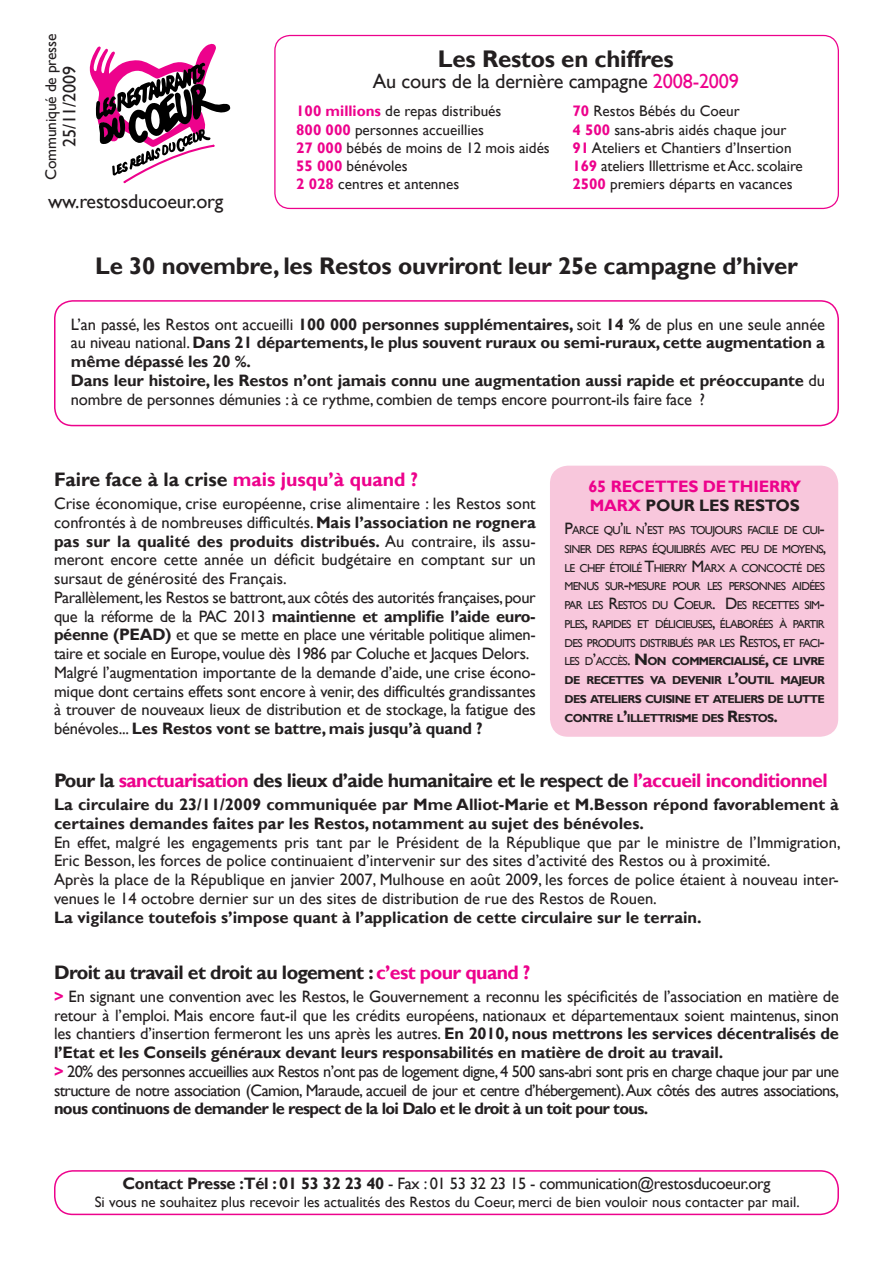
<style>
.page{position:relative;width:893px;height:1263px;background:#fff}
.page>*{position:absolute;margin:0;border:0;box-sizing:border-box;transform-origin:0 0}
.t1{font:700 24px "Gill Sans";letter-spacing:-.01em;color:#231f20}
.t2{font:20.25px "Gill Sans";letter-spacing:-.01em;color:#231f20}
.t3{font:19.95px "Gill Sans";letter-spacing:-.01em;color:#231f20}
.t4{font:700 19.5px "Gill Sans";letter-spacing:-.03em;color:#231f20}
.t5{font:700 19.5px "Gill Sans";color:#231f20}
.t6{font:18px "Gill Sans";letter-spacing:-.01em;color:#231f20}
.t7{font:16.5px/18.8px "Gill Sans";color:#231f20;text-align:justify}
.t8{font:700 16.5px/18.8px "Gill Sans";color:#231f20}
.t9{font:16.5px "Gill Sans";letter-spacing:-.02em;color:#231f20}
.t10{font:700 16.5px/18.8px "Gill Sans";letter-spacing:-.01em;color:#ed028c;text-align:right}
.t11{font:15.45px "Gill Sans";letter-spacing:-.01em;color:#231f20}
.t12{font:15.15px "Gill Sans";color:#231f20}
.t13{font:15px "Gill Sans";color:#231f20}
.t14{font:11.55px/18.8px "Gill Sans";letter-spacing:-.055em;color:#231f20}
.s1{color:#ed028c}
.s2{font-weight:700;color:#ed028c}
.s3{font-weight:400}
.s4{font-weight:700}
.s5{color:#231f20}
.s6{font-size:16.5px}
.s7{font-weight:700;font-size:16.5px}
</style>
<div class="page">
<div style="left:54px;top:1170px;width:785px;height:45px;border:2px solid #ed028c;border-radius:18px"></div>
<svg style="left:90px;top:44px;width:140px;height:140px"></svg>
<div style="left:274px;top:35px;width:565px;height:174px;border:1px solid #ed028c;border-radius:15px"></div>
<div style="left:54px;top:300px;width:785px;height:126px;border:2px solid #ed028c;border-radius:18px"></div>
<div style="left:550px;top:466px;width:288px;height:271px;background:#f8c7dc;border-radius:18px"></div>
<p class="t11" style="left:42px;top:180px;width:148px;rotate:-90deg">Communiqué de presse</p>
<p class="t6" style="left:59px;top:147px;width:82px;rotate:-90deg">25/11/2009</p>
<p class="t3" style="left:48px;top:189px;width:177px">ww.restosducoeur.org</p>
<p class="t1" style="left:438px;top:45px;width:237px">Les Restos en chiffres</p>
<p class="t2" style="left:373px;top:69px;width:368px">Au cours de la dernière campagne <span class="s1">2008-2009</span></p>
<p class="t12" style="left:296px;top:103px;width:207px"><span class="s2">100 millions</span> de repas distribués</p>
<p class="t12" style="left:296px;top:121px;width:189px"><span class="s2">800 000</span> personnes accueillies</p>
<p class="t12" style="left:296px;top:139px;width:255px"><span class="s2">27 000</span> bébés de moins de 12 mois aidés</p>
<p class="t12" style="left:296px;top:157px;width:113px"><span class="s2">55 000</span> bénévoles</p>
<p class="t12" style="left:296px;top:176px;width:165px"><span class="s2">2 028</span> centres et antennes</p>
<p class="t12" style="left:572px;top:103px;width:169px"><span class="s2">70</span> Restos Bébés du Coeur</p>
<p class="t12" style="left:572px;top:121px;width:215px"><span class="s2">4 500</span> sans-abris aidés chaque jour</p>
<p class="t12" style="left:572px;top:139px;width:221px"><span class="s2">91</span> Ateliers et Chantiers d’Insertion</p>
<p class="t12" style="left:572px;top:157px;width:232px"><span class="s2">169</span> ateliers Illettrisme et Acc. scolaire</p>
<p class="t12" style="left:572px;top:176px;width:222px"><span class="s2">2500</span> premiers départs en vacances</p>
<p class="t1" style="left:95px;top:252px;width:704px">Le 30 novembre, les Restos ouvriront leur 25e campagne d’hiver</p>
<p class="t8" style="left:71px;top:315px;width:756px;text-align:justify"><span class="s3">L’an passé, les Restos ont accueilli</span> 100 000 personnes supplémentaires, <span class="s3">soit</span> 14 % <span class="s3">de plus en une seule année au niveau national.</span> Dans 21 départements, le plus souvent ruraux ou semi-ruraux, cette augmentation a même dépassé les 20 %.</p>
<p class="t8" style="left:71px;top:371px;width:756px">Dans leur histoire, les Restos n’ont jamais connu une augmentation aussi rapide et préoccupante <span class="s3">du nombre de personnes démunies : à ce rythme, combien de temps encore pourront-ils faire face ?</span></p>
<p class="t5" style="left:54px;top:468px;width:366px">Faire face à la crise <span class="s1">mais jusqu’à quand ?</span></p>
<p class="t7" style="left:54px;top:495px;width:483px">Crise économique, crise européenne, crise alimentaire : les Restos sont confrontés à de nombreuses difficultés. <span class="s4">Mais l’association ne rognera pas sur la qualité des produits distribués.</span> Au contraire, ils assu&shy;meront encore cette année un déficit budgétaire en comptant sur un sursaut de générosité des Français.</p>
<p class="t7" style="left:54px;top:588px;width:483px">Parallèlement, les Restos se battront, aux côtés des autorités françaises, pour que la réforme de la PAC 2013 <span class="s4">maintienne et amplifie l’aide euro&shy;péenne (PEAD)</span> et que se mette en place une véritable politique alimen&shy;taire et sociale en Europe, voulue dès 1986 par Coluche et Jacques Delors.</p>
<p class="t7" style="left:54px;top:663px;width:483px">Malgré l’augmentation importante de la demande d’aide, une crise écono&shy;mique dont certains effets sont encore à venir, des difficultés grandissantes à trouver de nouveaux lieux de distribution et de stockage, la fatigue des bénévoles... <span class="s4">Les Restos vont se battre, mais jusqu’à quand ?</span></p>
<p class="t10" style="left:590px;top:478px;width:213px">s de Thierry<br>Marx <span class="s5">pour les Restos</span></p>
<p class="t14" style="left:564px;top:521px;width:264px"><span class="s6">P</span>ARCE QU<span class="s6">’</span>IL N<span class="s6">’</span>EST PAS TOUJOURS FACILE DE CUI<span class="s6">-</span>SINER DES REPAS ÉQUILIBRÉS AVEC PEU DE MOYENS<span class="s6">, </span>LE CHEF ÉTOILÉ <span class="s6">T</span>HIERRY <span class="s6">M</span>ARX A CONCOCTÉ DES MENUS SUR<span class="s6">-</span>MESURE POUR LES PERSONNES AIDÉES PAR LES <span class="s6">R</span>ESTOS DU <span class="s6">C</span>OEUR<span class="s6">. D</span> ES RECETTES SIM<span class="s6">-</span>PLES<span class="s6">,</span> RAPIDES ET DÉLICIEUSES<span class="s6">,</span> ÉLABORÉES À PARTIR DES PRODUITS DISTRIBUÉS PAR LES <span class="s6">R</span>ESTOS<span class="s6">,</span> ET FACI<span class="s6">-</span>LES D<span class="s6">’</span>ACCÈS<span class="s6">.</span> <span class="s7">N</span><span class="s4">ON COMMERCIALISÉ</span><span class="s7">,</span> <span class="s4">CE LIVRE DE RECETTES VA DEVENIR L</span><span class="s7">’</span><span class="s4">OUTIL MAJEUR DES ATELIERS CUISINE ET ATELIERS DE LUTTE CONTRE L</span><span class="s7">’</span><span class="s4">ILLETTRISME DES</span> <span class="s7">R</span><span class="s4">ESTOS</span><span class="s7">.</span></p>
<p class="t10" style="left:588px;top:478px;width:35px">65 recette</p>
<p class="t4" style="left:54px;top:769px;width:775px">Pour la <span class="s1">sanctuarisation</span> des lieux d’aide humanitaire et le respect de <span class="s1">l’accueil inconditionnel</span></p>
<p class="t8" style="left:54px;top:795px;width:786px">La circulaire du 23/11/2009 communiquée par Mme Alliot-Marie et M.Besson répond favorablement à certaines demandes faites par les Restos, notamment au sujet des bénévoles.</p>
<p class="t7" style="left:54px;top:833px;width:788px">En effet, malgré les engagements pris tant par le Président de la République que par le ministre de l’Immigration,<br>Eric Besson, les forces de police continuaient d’intervenir sur des sites d’activité des Restos ou à proximité.</p>
<p class="t7" style="left:54px;top:870px;width:786px">Après la place de la République en janvier 2007, Mulhouse en août 2009, les forces de police étaient à nouveau inter&shy;venues le 14 octobre dernier sur un des sites de distribution de rue des Restos de Rouen.</p>
<p class="t8" style="left:54px;top:908px;width:649px">La vigilance toutefois s’impose quant à l’application de cette circulaire sur le terrain.</p>
<p class="t4" style="left:54px;top:960px;width:478px">Droit au travail et droit au logement : <span class="s1">c’est pour quand ?</span></p>
<p class="t7" style="left:54px;top:987px;width:787px"><span class="s2">&gt;</span> En signant une convention avec les Restos, le Gouvernement a reconnu les spécificités de l’association en matière de retour à l’emploi. Mais encore faut-il que les crédits européens, nationaux et départementaux soient maintenus, sinon les chantiers d’insertion fermeront les uns après les autres. <span class="s4">En 2010, nous mettrons les services décentralisés de l’Etat et les Conseils généraux devant leurs responsabilités en matière de droit au travail.</span></p>
<p class="t7" style="left:54px;top:1062px;width:786px"><span class="s2">&gt;</span> 20% des personnes accueillies aux Restos n’ont pas de logement digne, 4 500 sans-abri sont pris en charge chaque jour par une structure de notre association (Camion, Maraude, accueil de jour et centre d’hébergement). Aux côtés des autres associations, <span class="s4">nous continuons de demander le respect de la loi Dalo et le droit à un toit pour tous.</span></p>
<p class="t9" style="left:123px;top:1174px;width:649px"><span class="s4">Contact Presse :Tél : 01 53 32 23 40</span> - Fax : 01 53 32 23 15 - communication@restosducoeur.org</p>
<p class="t13" style="left:95px;top:1193px;width:706px">Si vous ne souhaitez plus recevoir les actualités des Restos du Coeur, merci de bien vouloir nous contacter par mail.</p>
</div>
